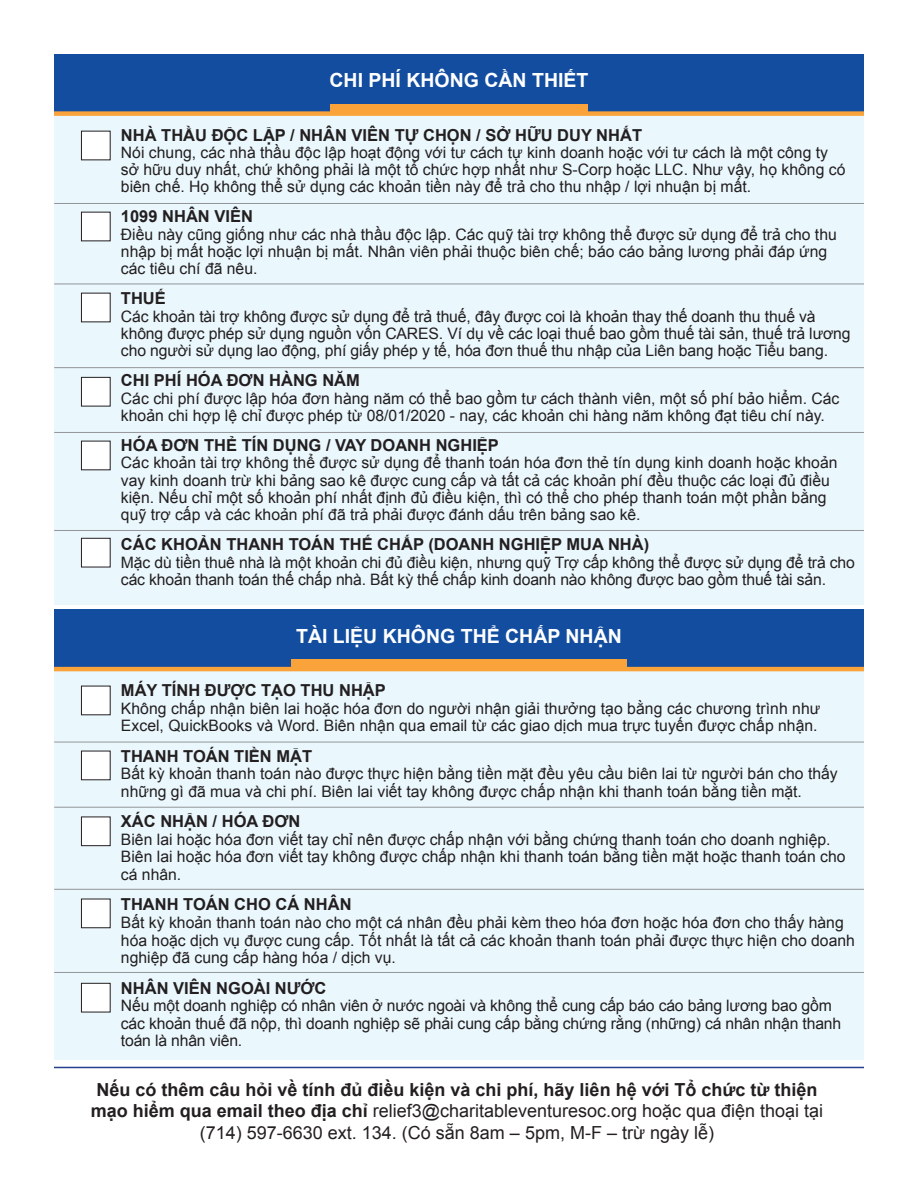
<style>
.page{position:relative;width:918px;height:1188px;background:#fff}
.page>*{position:absolute;margin:0;border:0;box-sizing:border-box;transform-origin:0 0}
.t1{font:700 19.5px "Arial";color:#fff}
.t2{font:18px/21.6px "Arial";color:#231f20;text-align:center}
.t3{font:700 16.5px "Arial";color:#231f20}
.t4{font:15.75px/17.2px "Arial";color:#231f20}
.s1{font-weight:700}
</style>
<div class="page">
<div style="left:54px;top:112px;width:810px;height:493px;background:#eaf7fd"></div>
<div style="left:54px;top:665px;width:810px;height:394px;background:#eaf7fd"></div>
<div style="left:54px;top:54px;width:810px;height:59px;background:#124d9f"></div>
<div style="left:54px;top:610px;width:810px;height:59px;background:#124d9f"></div>
<hr style="left:54px;top:1067px;width:810px;height:1px;background:#253f8e">
<div style="left:81px;top:983px;width:29px;height:29px;background:#fff"></div>
<div style="left:81px;top:983px;width:30px;height:29px;border:1px solid #231f20"></div>
<div style="left:81px;top:899px;width:29px;height:29px;background:#fff"></div>
<div style="left:81px;top:899px;width:30px;height:29px;border:1px solid #231f20"></div>
<div style="left:81px;top:817px;width:29px;height:29px;background:#fff"></div>
<div style="left:81px;top:816px;width:30px;height:30px;border:1px solid #231f20"></div>
<div style="left:81px;top:751px;width:29px;height:29px;background:#fff"></div>
<div style="left:81px;top:686px;width:29px;height:29px;background:#fff"></div>
<div style="left:81px;top:538px;width:29px;height:29px;background:#fff"></div>
<div style="left:81px;top:538px;width:30px;height:29px;border:1px solid #231f20"></div>
<div style="left:81px;top:441px;width:29px;height:29px;background:#fff"></div>
<div style="left:81px;top:377px;width:29px;height:29px;background:#fff"></div>
<div style="left:81px;top:377px;width:30px;height:30px;border:1px solid #231f20"></div>
<div style="left:81px;top:293px;width:29px;height:29px;background:#fff"></div>
<div style="left:81px;top:212px;width:29px;height:29px;background:#fff"></div>
<div style="left:81px;top:131px;width:29px;height:29px;background:#fff"></div>
<div style="left:330px;top:104px;width:258px;height:9px;background:#f9a33a"></div>
<div style="left:292px;top:660px;width:335px;height:9px;background:#f9a33a"></div>
<hr style="left:54px;top:203px;width:810px;height:1px;background:#939598">
<hr style="left:54px;top:283px;width:810px;height:1px;background:#939598">
<hr style="left:54px;top:367px;width:810px;height:1px;background:#939598">
<hr style="left:54px;top:432px;width:810px;height:1px;background:#939598">
<hr style="left:54px;top:530px;width:810px;height:1px;background:#939598">
<hr style="left:54px;top:742px;width:810px;height:1px;background:#939598">
<hr style="left:54px;top:807px;width:810px;height:1px;background:#939598">
<hr style="left:54px;top:889px;width:810px;height:1px;background:#939598">
<hr style="left:54px;top:972px;width:810px;height:1px;background:#939598">
<div style="left:54px;top:111px;width:810px;height:5px;background:#f9a33a"></div>
<hr style="left:54px;top:667px;width:810px;height:4px;background:#f9a33a">
<p class="t1" style="left:330px;top:67px;width:260px">CHI PHÍ KHÔNG CẦN THIẾT</p>
<p class="t3" style="left:121px;top:124px;width:523px">NHÀ THẦU ĐỘC LẬP / NHÂN VIÊN TỰ CHỌN / SỞ HỮU DUY NHẤT</p>
<p class="t4" style="left:121px;top:144px;width:726px">Nói chung, các nhà thầu độc lập hoạt động với tư cách tự kinh doanh hoặc với tư cách là một công ty sở hữu duy nhất, chứ không phải là một tổ chức hợp nhất như S-Corp hoặc LLC. Như vậy, họ không có biên chế. Họ không thể sử dụng các khoản tiền này để trả cho thu nhập / lợi nhuận bị mất.</p>
<p class="t3" style="left:121px;top:206px;width:134px">1099 NHÂN VIÊN</p>
<p class="t4" style="left:121px;top:226px;width:717px">Điều này cũng giống như các nhà thầu độc lập. Các quỹ tài trợ không thể được sử dụng để trả cho thu nhập bị mất hoặc lợi nhuận bị mất. Nhân viên phải thuộc biên chế; báo cáo bảng lương phải đáp ứng các tiêu chí đã nêu.</p>
<p class="t3" style="left:121px;top:288px;width:46px">THUẾ</p>
<p class="t4" style="left:121px;top:308px;width:731px">Các khoản tài trợ không được sử dụng để trả thuế, đây được coi là khoản thay thế doanh thu thuế và không được phép sử dụng nguồn vốn CARES. Ví dụ về các loại thuế bao gồm thuế tài sản, thuế trả lương cho người sử dụng lao động, phí giấy phép y tế, hóa đơn thuế thu nhập của Liên bang hoặc Tiểu bang.</p>
<p class="t3" style="left:121px;top:370px;width:240px">CHI PHÍ HÓA ĐƠN HÀNG NĂM</p>
<p class="t4" style="left:121px;top:390px;width:720px">Các chi phí được lập hóa đơn hàng năm có thể bao gồm tư cách thành viên, một số phí bảo hiểm. Các khoản chi hợp lệ chỉ được phép từ 08/01/2020 - nay, các khoản chi hàng năm không đạt tiêu chí này.</p>
<p class="t3" style="left:121px;top:434px;width:380px">HÓA ĐƠN THẺ TÍN DỤNG / VAY DOANH NGHIỆP</p>
<p class="t4" style="left:121px;top:454px;width:718px">Các khoản tài trợ không thể được sử dụng để thanh toán hóa đơn thẻ tín dụng kinh doanh hoặc khoản vay kinh doanh trừ khi bảng sao kê được cung cấp và tất cả các khoản phí đều thuộc các loại đủ điều kiện. Nếu chỉ một số khoản phí nhất định đủ điều kiện, thì có thể cho phép thanh toán một phần bằng quỹ trợ cấp và các khoản phí đã trả phải được đánh dấu trên bảng sao kê.</p>
<p class="t3" style="left:121px;top:534px;width:530px">CÁC KHOẢN THANH TOÁN THẾ CHẤP (DOANH NGHIỆP MUA NHÀ)</p>
<p class="t4" style="left:121px;top:554px;width:735px">Mặc dù tiền thuê nhà là một khoản chi đủ điều kiện, nhưng quỹ Trợ cấp không thể được sử dụng để trả cho các khoản thanh toán thế chấp nhà. Bất kỳ thế chấp kinh doanh nào không được bao gồm thuế tài sản.</p>
<p class="t1" style="left:296px;top:623px;width:327px">TÀI LIỆU KHÔNG THỂ CHẤP NHẬN</p>
<p class="t3" style="left:121px;top:679px;width:266px">MÁY TÍNH ĐƯỢC TẠO THU NHẬP</p>
<p class="t4" style="left:121px;top:699px;width:701px">Không chấp nhận biên lai hoặc hóa đơn do người nhận giải thưởng tạo bằng các chương trình như<br>Excel, QuickBooks và Word. Biên nhận qua email từ các giao dịch mua trực tuyến được chấp nhận.</p>
<p class="t3" style="left:121px;top:745px;width:193px">THANH TOÁN TIỀN MẶT</p>
<p class="t4" style="left:121px;top:765px;width:718px">Bất kỳ khoản thanh toán nào được thực hiện bằng tiền mặt đều yêu cầu biên lai từ người bán cho thấy những gì đã mua và chi phí. Biên lai viết tay không được chấp nhận khi thanh toán bằng tiền mặt.</p>
<p class="t3" style="left:121px;top:811px;width:181px">XÁC NHẬN / HÓA ĐƠN</p>
<p class="t4" style="left:121px;top:831px;width:726px">Biên lai hoặc hóa đơn viết tay chỉ nên được chấp nhận với bằng chứng thanh toán cho doanh nghiệp.<br>Biên lai hoặc hóa đơn viết tay không được chấp nhận khi thanh toán bằng tiền mặt hoặc thanh toán cho cá nhân.</p>
<p class="t3" style="left:121px;top:894px;width:232px">THANH TOÁN CHO CÁ NHÂN</p>
<p class="t4" style="left:121px;top:914px;width:736px">Bất kỳ khoản thanh toán nào cho một cá nhân đều phải kèm theo hóa đơn hoặc hóa đơn cho thấy hàng hóa hoặc dịch vụ được cung cấp. Tốt nhất là tất cả các khoản thanh toán phải được thực hiện cho doanh nghiệp đã cung cấp hàng hóa / dịch vụ.</p>
<p class="t3" style="left:121px;top:977px;width:207px">NHÂN VIÊN NGOÀI NƯỚC</p>
<p class="t4" style="left:121px;top:997px;width:722px">Nếu một doanh nghiệp có nhân viên ở nước ngoài và không thể cung cấp báo cáo bảng lương bao gồm các khoản thuế đã nộp, thì doanh nghiệp sẽ phải cung cấp bằng chứng rằng (những) cá nhân nhận thanh toán là nhân viên.</p>
<p class="t2" style="left:91px;top:1079px;width:734px"><span class="s1">Nếu có thêm câu hỏi về tính đủ điều kiện và chi phí, hãy liên hệ với Tổ chức từ thiện mạo hiểm qua email theo địa chỉ</span> relief3@charitableventuresoc.org hoặc qua điện thoại tại (714) 597-6630 ext. 134. (Có sẵn 8am – 5pm, M-F – trừ ngày lễ)</p>
</div>
